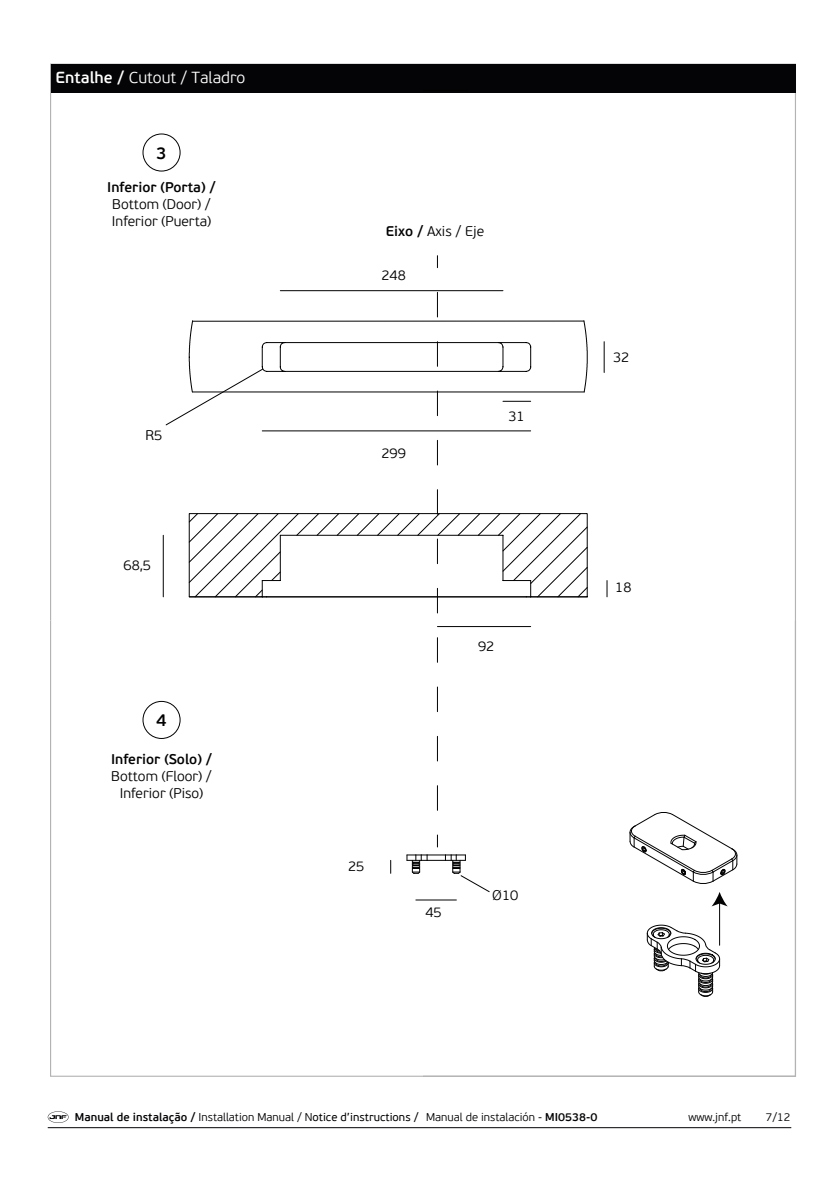
<style>
.page{position:relative;width:840px;height:1191px;background:#fff}
.page>*{position:absolute;margin:0;border:0;box-sizing:border-box;transform-origin:0 0}
.t1{font:600 17px "PF Beau Sans Pro";color:#000}
.t2{font:300 16px "PF Beau Sans Pro";color:#fff}
.t3{font:300 14px/16.8px "PF Beau Sans Pro";color:#020203}
.t4{font:600 14px "PF Beau Sans Pro";color:#020203}
.t5{font:300 11.4px "PF Beau Sans Pro";color:#030305}
.s1{font-weight:600}
.s2{font-weight:400;color:#000}
</style>
<div class="page">
<svg style="left:48px;top:1111px;width:21px;height:12px"></svg>
<hr style="left:48px;top:1127px;width:742px;height:1px;background:#030305">
<svg style="left:606px;top:580px;width:1px;height:17px"></svg>
<svg style="left:437px;top:835px;width:1px;height:12px"></svg>
<svg style="left:165px;top:290px;width:422px;height:520px"></svg>
<svg style="left:437px;top:256px;width:1px;height:12px"></svg>
<hr style="left:437px;top:626px;width:93px;height:1px;background:#020203">
<hr style="left:415px;top:899px;width:41px;height:1px;background:#020203">
<svg style="left:406px;top:854px;width:84px;height:38px"></svg>
<svg style="left:390px;top:860px;width:1px;height:13px"></svg>
<svg style="left:629px;top:812px;width:108px;height:72px"></svg>
<svg style="left:646px;top:924px;width:73px;height:72px"></svg>
<hr style="left:718px;top:902px;width:1px;height:43px;background:#020203">
<svg style="left:712px;top:892px;width:15px;height:14px"></svg>
<svg style="left:50px;top:63px;width:374px;height:557px"></svg>
<div style="left:51px;top:64px;width:744px;height:28px;background:#040305"></div>
<hr style="left:423px;top:90px;width:45px;height:1px;background:#000">
<div style="left:143px;top:134px;width:37px;height:37px;background:#fff;border-radius:50%"></div>
<div style="left:143px;top:134px;width:37px;height:37px;border:1px solid #020203;border-radius:50%"></div>
<div style="left:143px;top:701px;width:37px;height:37px;background:#fff;border-radius:50%"></div>
<div style="left:143px;top:701px;width:37px;height:37px;border:1px solid #020203;border-radius:50%"></div>
<hr style="left:603px;top:342px;width:1px;height:30px;background:#020203">
<h2 class="t2" style="left:56px;top:68px;width:191px"><span class="s1">Entalhe /</span> Cutout / Taladro</h2>
<h1 class="t1" style="left:156px;top:143px;width:12px">3</h1>
<p class="t4" style="left:107px;top:179px;width:110px">Inferior (Porta) /</p>
<p class="t3" style="left:112px;top:196px;width:101px">Bottom (Door) /<br>Inferior (Puerta)</p>
<p class="t3" style="left:145px;top:427px;width:18px">R5</p>
<p class="t3" style="left:123px;top:557px;width:29px">68,5</p>
<h1 class="t1" style="left:156px;top:710px;width:12px">4</h1>
<p class="t4" style="left:111px;top:751px;width:102px">Inferior (Solo) /</p>
<p class="t3" style="left:111px;top:768px;width:102px;text-align:center">Bottom (Floor) /<br>Inferior (Piso)</p>
<p class="t3" style="left:385px;top:223px;width:100px"><span class="s1">Eixo /</span> Axis / Eje</p>
<p class="t3" style="left:381px;top:267px;width:26px">248</p>
<p class="t3" style="left:381px;top:445px;width:26px">299</p>
<p class="t3" style="left:508px;top:408px;width:18px">31</p>
<p class="t3" style="left:478px;top:638px;width:18px">92</p>
<p class="t3" style="left:348px;top:857px;width:18px">25</p>
<p class="t3" style="left:425px;top:904px;width:18px">45</p>
<p class="t3" style="left:492px;top:886px;width:28px">Ø10</p>
<p class="t3" style="left:612px;top:349px;width:18px">32</p>
<p class="t3" style="left:615px;top:578px;width:18px">18</p>
<p class="t5" style="left:75px;top:1110px;width:523px"><span class="s1">Manual de instalação /</span> Installation Manual / N<span class="s2">otice d’instructions /</span> Manual de instalación - <span class="s1">MI0538-0</span></p>
<p class="t5" style="left:688px;top:1110px;width:54px">www.jnf.pt</p>
<p class="t5" style="left:765px;top:1110px;width:26px">7/12</p>
</div>
